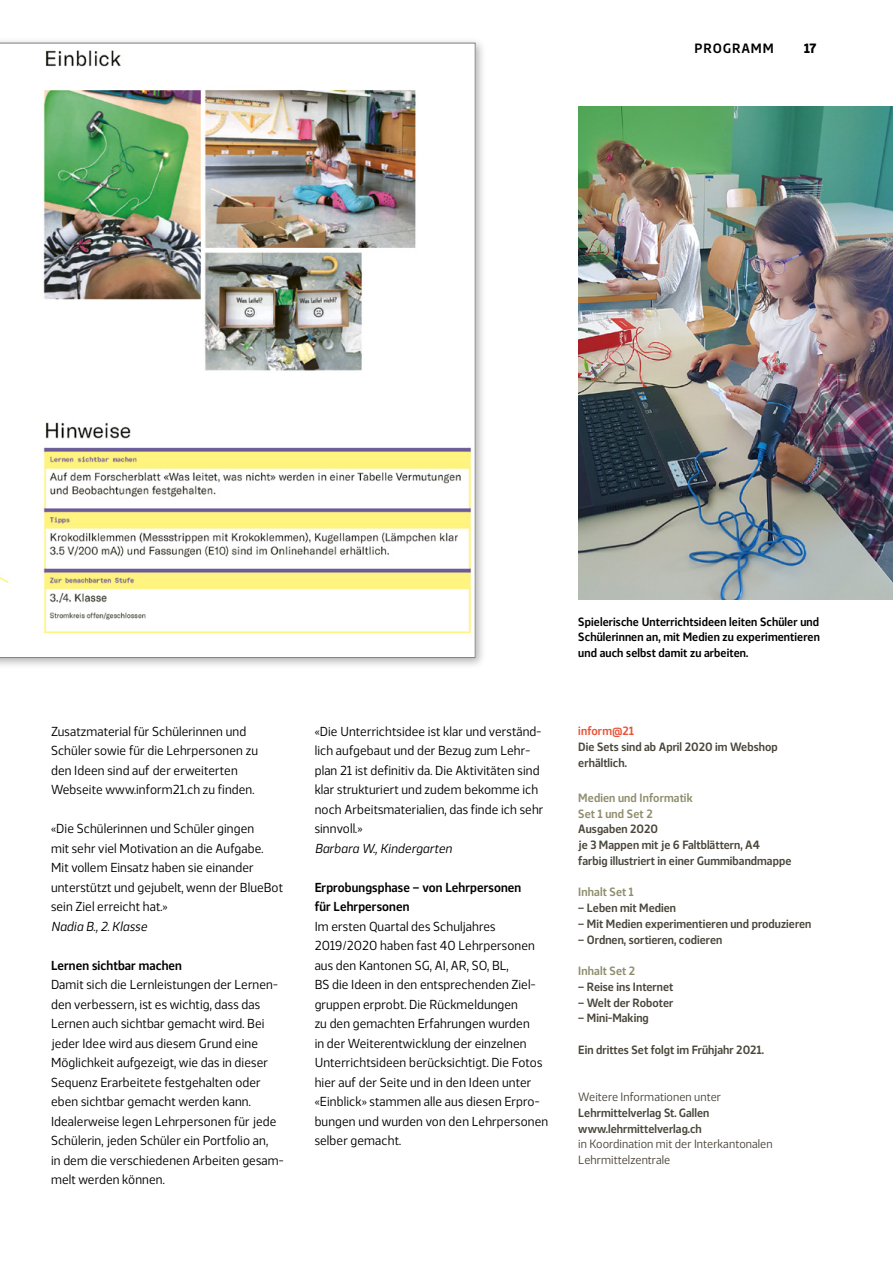
<style>
.page{position:relative;width:893px;height:1263px;background:#fff}
.page>*{position:absolute;margin:0;border:0;box-sizing:border-box;transform-origin:0 0}
.t1{font:600 13.5px "Webnar";letter-spacing:.06em;color:#000}
.t2{font:700 13.5px "Webnar";color:#000}
.MAG_GS{font:13.05px/19.5px "Webnar";letter-spacing:.01em;color:#000}
.MAG_UT{font:600 13.05px/19.5px "Webnar";letter-spacing:.01em;color:#000}
.MAG_Artikel{font:600 12px/15.8px "Webnar";letter-spacing:.005em;color:#4a463b}
.MAG_Legende_ohne_GR{font:600 12px/15.8px "Webnar";letter-spacing:.01em;color:#000;text-align:justify}
.MAG_Artikel_ilz{font:12px/15.8px "Webnar";letter-spacing:.005em;color:#4a463b}
.MAG_Artikel_UT{font:600 12px/15.8px "Webnar";letter-spacing:.01em;color:#8f8d6d}
.MAG_Artikel_Titel{font:600 12px "Webnar";letter-spacing:.01em;color:#e95237}
.s1{font-style:italic}
.s2{font-size:10.5px}
</style>
<div class="page">
<div style="left:0;top:37px;width:486px;height:632px;background:#000;opacity:.3"></div>
<img style="left:0;top:43px;width:475px;height:615px">
<img style="left:578px;top:106px;width:315px;height:493px">
<p class="t1" style="left:695px;top:38px;width:81px">PROGRAMM</p>
<p class="t2" style="left:804px;top:38px;width:14px">17</p>
<p class="MAG_GS" style="left:51px;top:720px;width:208px">Zusatzmaterial für Schülerinnen und Schüler sowie für die Lehrpersonen zu den Ideen sind auf der erweiterten Webseite www.inform21.ch zu finden.</p>
<p class="MAG_GS" style="left:51px;top:818px;width:233px">«Die Schülerinnen und Schüler gingen<br>mit sehr viel Motivation an die Aufgabe.<br>Mit vollem Einsatz haben sie einander unterstützt und gejubelt, wenn der BlueBot sein Ziel erreicht hat.»<br><span class="s1">Nadia B., 2. Klasse</span></p>
<p class="MAG_UT" style="left:51px;top:954px;width:132px">Lernen sichtbar machen</p>
<p class="MAG_GS" style="left:51px;top:974px;width:234px">Damit sich die Lernleistungen der Lernen&shy;den verbessern, ist es wichtig, dass das Lernen auch sichtbar gemacht wird. Bei jeder Idee wird aus diesem Grund eine Möglichkeit aufgezeigt, wie das in dieser Sequenz Erarbeitete festgehalten oder eben sichtbar gemacht werden kann.<br>Idealerweise legen Lehrpersonen für jede Schülerin, jeden Schüler ein Portfolio an,<br>in dem die verschiedenen Arbeiten gesam&shy;melt werden können.</p>
<p class="MAG_GS" style="left:315px;top:720px;width:230px">«Die Unterrichtsidee ist klar und verständ&shy;lich aufgebaut und der Bezug zum Lehr&shy;plan 21 ist definitiv da. Die Aktivitäten sind klar strukturiert und zudem bekomme ich noch Arbeitsmaterialien, das finde ich sehr sinnvoll.»<br><span class="s1">Barbara W., Kindergarten</span></p>
<p class="MAG_UT" style="left:315px;top:876px;width:208px">Erprobungsphase – von Lehrpersonen für Lehrpersonen</p>
<p class="MAG_GS" style="left:315px;top:915px;width:235px">Im ersten Quartal des Schuljahres 2019/2020 haben fast 40 Lehrpersonen aus den Kantonen SG, AI, AR, SO, BL,<br>BS die Ideen in den entsprechenden Ziel&shy;gruppen erprobt. Die Rückmeldungen<br>zu den gemachten Erfahrungen wurden<br>in der Weiterentwicklung der einzelnen Unterrichtsideen berücksichtigt. Die Fotos hier auf der Seite und in den Ideen unter «Einblick» stammen alle aus diesen Erpro&shy;bungen und wurden von den Lehrpersonen selber gemacht.</p>
<p class="MAG_Legende_ohne_GR" style="left:578px;top:613px;width:243px">Spielerische Unterrichtsideen leiten Schüler und Schülerinnen an, mit Medien zu experimentieren und auch selbst damit zu arbeiten.</p>
<p class="MAG_Artikel_Titel" style="left:578px;top:722px;width:57px">inform<span class="s2">@</span>21</p>
<p class="MAG_Artikel" style="left:578px;top:738px;width:201px">Die Sets sind ab April 2020 im Webshop erhältlich.</p>
<p class="MAG_Artikel_UT" style="left:578px;top:789px;width:116px">Medien und Informatik<br>Set 1 und Set 2</p>
<p class="MAG_Artikel" style="left:578px;top:820px;width:81px">Ausgaben 2020</p>
<p class="MAG_Artikel" style="left:578px;top:836px;width:183px">je 3 Mappen mit je 6 Faltblättern, A4</p>
<p class="MAG_Artikel" style="left:578px;top:852px;width:215px">farbig illustriert in einer Gummibandmappe</p>
<p class="MAG_Artikel_UT" style="left:578px;top:883px;width:57px">Inhalt Set 1</p>
<p class="MAG_Artikel" style="left:578px;top:899px;width:99px">– Leben mit Medien</p>
<p class="MAG_Artikel" style="left:578px;top:915px;width:235px">– Mit Medien experimentieren und produzieren</p>
<p class="MAG_Artikel" style="left:578px;top:931px;width:146px">– Ordnen, sortieren, codieren</p>
<p class="MAG_Artikel_UT" style="left:578px;top:962px;width:59px">Inhalt Set 2</p>
<p class="MAG_Artikel" style="left:578px;top:978px;width:97px">– Reise ins Internet</p>
<p class="MAG_Artikel" style="left:578px;top:994px;width:97px">– Welt der Roboter</p>
<p class="MAG_Artikel" style="left:578px;top:1009px;width:72px">– Mini-Making</p>
<p class="MAG_Artikel" style="left:578px;top:1041px;width:187px">Ein drittes Set folgt im Frühjahr 2021.</p>
<p class="MAG_Artikel_ilz" style="left:578px;top:1088px;width:144px">Weitere Informationen unter</p>
<p class="MAG_Artikel" style="left:578px;top:1104px;width:133px">Lehrmittelverlag St. Gallen</p>
<p class="MAG_Artikel" style="left:578px;top:1120px;width:125px">www.lehrmittelverlag.ch</p>
<p class="MAG_Artikel_ilz" style="left:578px;top:1135px;width:196px">in Koordination mit der Interkantonalen<br>Lehrmittelzentrale</p>
</div>
